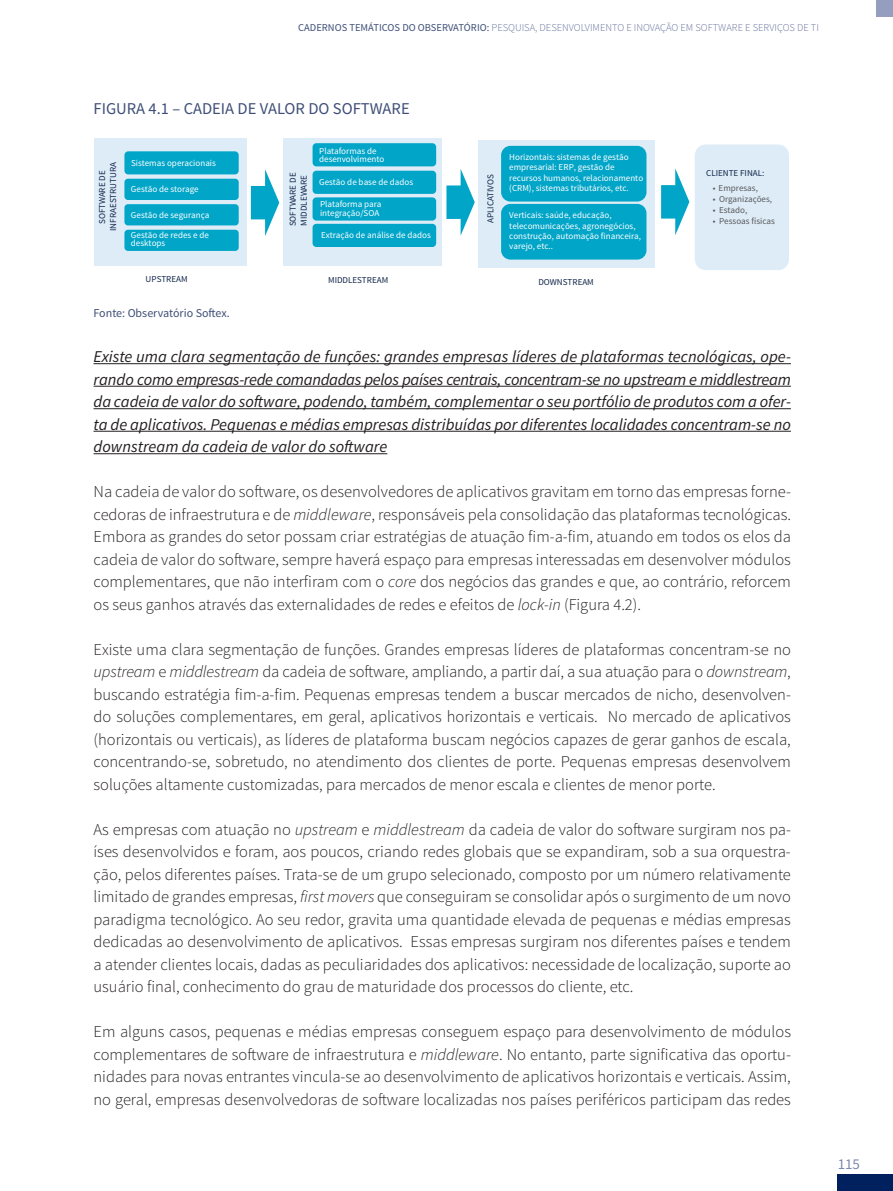
<style>
.page{position:relative;width:893px;height:1191px;background:#fff}
.page>*{position:absolute;margin:0;border:0;box-sizing:border-box;transform-origin:0 0}
.t1{font:300 16.5px/22.5px "Source Sans Pro";color:#231f20;text-align:justify}
.t2{font:italic 16.5px/22.5px "Source Sans Pro";color:#231f20;text-align:justify}
.t3{font:16.5px "Source Sans Pro";color:#3e4e77}
.t4{font:15px "Source Sans Pro";color:#7d88b0}
.t5{font:12px "Source Sans Pro";color:#3e4e77}
.t6{font:300 10.5px "Source Sans Pro";color:#67739d}
.t7{font:9px/10.4px "Source Sans Pro";color:#fff}
.t8{font:9px/10.9px "Source Sans Pro";color:#11264a;text-align:center}
.t9{font:9px "Source Sans Pro";color:#57585a}
.s1{font-weight:400;color:#3e4e77}
.s2{font-style:italic}
</style>
<div class="page">
<div style="left:838px;top:1174px;width:55px;height:17px;background:#00215d"></div>
<div style="left:876px;top:0;width:17px;height:17px;background:#969ec0"></div>
<hr style="left:94px;top:363px;width:697px;height:1px;background:#231f20">
<hr style="left:94px;top:386px;width:697px;height:1px;background:#231f20">
<hr style="left:94px;top:408px;width:697px;height:1px;background:#231f20">
<hr style="left:94px;top:431px;width:697px;height:1px;background:#231f20">
<hr style="left:94px;top:453px;width:293px;height:1px;background:#231f20">
<div style="left:695px;top:144px;width:94px;height:126px;background:#deecf7;border-radius:11px"></div>
<div style="left:94px;top:138px;width:152px;height:127px;background:#deecf7"></div>
<div style="left:284px;top:138px;width:158px;height:127px;background:#deecf7"></div>
<div style="left:479px;top:140px;width:176px;height:127px;background:#deecf7"></div>
<div style="left:124px;top:151px;width:115px;height:23px;background:#00a5c8;border-radius:4px"></div>
<div style="left:124px;top:179px;width:115px;height:21px;background:#00a5c8;border-radius:4px"></div>
<div style="left:124px;top:204px;width:115px;height:21px;background:#00a5c8;border-radius:4px"></div>
<div style="left:124px;top:230px;width:115px;height:21px;background:#00a5c8;border-radius:4px"></div>
<div style="left:313px;top:143px;width:123px;height:23px;background:#00a5c8;border-radius:4px"></div>
<div style="left:313px;top:171px;width:123px;height:23px;background:#00a5c8;border-radius:4px"></div>
<div style="left:313px;top:197px;width:123px;height:24px;background:#00a5c8;border-radius:4px"></div>
<div style="left:313px;top:224px;width:123px;height:23px;background:#00a5c8;border-radius:4px"></div>
<div style="left:501px;top:146px;width:145px;height:55px;background:#00a5c8;border-radius:9px"></div>
<div style="left:501px;top:204px;width:145px;height:55px;background:#00a5c8;border-radius:9px"></div>
<svg style="left:251px;top:169px;width:28px;height:67px"></svg>
<svg style="left:446px;top:169px;width:29px;height:67px"></svg>
<svg style="left:661px;top:168px;width:28px;height:67px"></svg>
<p class="t6" style="left:298px;top:21px;width:522px"><span class="s1">CADERNOS TEMÁTICOS DO OBSERVATÓRIO:</span> PESQUISA, DESENVOLVIMENTO E INOVAÇÃO EM so ftware E SERVIÇOS DE TI</p>
<p class="t3" style="left:94px;top:99px;width:18px">Figura</p>
<p class="t3" style="left:149px;top:99px;width:54px">4.1 – Cadeia</p>
<p class="t3" style="left:238px;top:99px;width:33px">de valor</p>
<p class="t3" style="left:308px;top:99px;width:35px">do software</p>
<p class="t8" style="left:97px;top:231px;width:71px;rotate:-90deg">SOFTWARE DE<br>INFRAESTRUTURA</p>
<p class="t7" style="left:131px;top:158px;width:86px">Sistemas operacionais</p>
<p class="t7" style="left:131px;top:184px;width:69px">Gestão de storage</p>
<p class="t7" style="left:131px;top:210px;width:80px">Gestão de segurança</p>
<p class="t7" style="left:131px;top:231px;width:80px;line-height:8.4px">Gestão de redes e de desktops</p>
<p class="t8" style="left:288px;top:226px;width:56px;text-align:left;rotate:-90deg">SOFTWARE DE<br>MIDDLEWARE</p>
<p class="t7" style="left:319px;top:147px;width:67px;line-height:8.4px">Plataformas de desenvolvimento</p>
<p class="t7" style="left:319px;top:177px;width:96px">Gestão de base de dados</p>
<p class="t7" style="left:320px;top:200px;width:63px;line-height:8.4px">Plataforma para integração/SOA</p>
<p class="t7" style="left:321px;top:230px;width:111px">Extração de análise de dados</p>
<p class="t8" style="left:485px;top:223px;width:50px;rotate:-90deg">APLICATIVOS</p>
<p class="t7" style="left:509px;top:152px;width:135px">Horizontais: sistemas de gestão empresarial: ERP, gestão de recursos humanos, relacionamento (CRM), sistemas tributários, etc.</p>
<p class="t7" style="left:509px;top:210px;width:133px">Verticais: saúde, educação, telecomunicações, agronegócios, construção, automação financeira, varejo, etc..</p>
<p class="t8" style="left:146px;top:273px;width:44px">UPSTREAM</p>
<p class="t8" style="left:328px;top:274px;width:62px">MIDDLESTREAM</p>
<p class="t8" style="left:538px;top:276px;width:57px">DOWNSTREAM</p>
<p class="t5" style="left:94px;top:305px;width:138px">Fonte: Observatório Softex.</p>
<p class="t8" style="left:706px;top:168px;width:60px">CLIENTE FINAL:</p>
<p class="t9" style="left:713px;top:182px;width:47px">• Empresas,</p>
<p class="t9" style="left:713px;top:193px;width:61px">• Organizações,</p>
<p class="t9" style="left:713px;top:204px;width:36px">• Estado,</p>
<p class="t9" style="left:713px;top:215px;width:64px">• Pessoas físicas</p>
<p class="t2" style="left:94px;top:345px;width:699px">Existe uma clara segmentação de funções: grandes empresas líderes de plataformas tecnológicas, ope&shy;rando como empresas-rede comandadas pelos países centrais, concentram-se no upstream e middlestream da cadeia de valor do software, podendo, também, complementar o seu portfólio de produtos com a ofer&shy;ta de aplicativos. Pequenas e médias empresas distribuídas por diferentes localidades concentram-se no downstream da cadeia de valor do software</p>
<p class="t1" style="left:94px;top:480px;width:699px">Na cadeia de valor do software, os desenvolvedores de aplicativos gravitam em torno das empresas forne&shy;cedoras de infraestrutura e de <span class="s2">middleware</span>, responsáveis pela consolidação das plataformas tecnológicas.<br>Embora as grandes do setor possam criar estratégias de atuação fim-a-fim, atuando em todos os elos da cadeia de valor do software, sempre haverá espaço para empresas interessadas em desenvolver módulos complementares, que não interfiram com o <span class="s2">core</span> dos negócios das grandes e que, ao contrário, reforcem os seus ganhos através das externalidades de redes e efeitos de <span class="s2">lock-in</span> (Figura 4.2).</p>
<p class="t1" style="left:94px;top:638px;width:699px">Existe uma clara segmentação de funções. Grandes empresas líderes de plataformas concentram-se no <span class="s2">upstream</span> e <span class="s2">middlestream</span> da cadeia de software, ampliando, a partir daí, a sua atuação para o <span class="s2">downstream</span>, buscando estratégia fim-a-fim. Pequenas empresas tendem a buscar mercados de nicho, desenvolven&shy;do soluções complementares, em geral, aplicativos horizontais e verticais. No mercado de aplicativos (horizontais ou verticais), as líderes de plataforma buscam negócios capazes de gerar ganhos de escala, concentrando-se, sobretudo, no atendimento dos clientes de porte. Pequenas empresas desenvolvem soluções altamente customizadas, para mercados de menor escala e clientes de menor porte.</p>
<p class="t1" style="left:94px;top:818px;width:699px">As empresas com atuação no <span class="s2">upstream</span> e <span class="s2">middlestream</span> da cadeia de valor do software surgiram nos pa&shy;íses desenvolvidos e foram, aos poucos, criando redes globais que se expandiram, sob a sua orquestra&shy;ção, pelos diferentes países. Trata-se de um grupo selecionado, composto por um número relativamente limitado de grandes empresas, <span class="s2">first movers</span> que conseguiram se consolidar após o surgimento de um novo paradigma tecnológico. Ao seu redor, gravita uma quantidade elevada de pequenas e médias empresas dedicadas ao desenvolvimento de aplicativos. Essas empresas surgiram nos diferentes países e tendem a atender clientes locais, dadas as peculiaridades dos aplicativos: necessidade de localização, suporte ao usuário final, conhecimento do grau de maturidade dos processos do cliente, etc.</p>
<p class="t1" style="left:94px;top:1020px;width:699px">Em alguns casos, pequenas e médias empresas conseguem espaço para desenvolvimento de módulos complementares de software de infraestrutura e <span class="s2">middleware</span>. No entanto, parte significativa das oportu&shy;nidades para novas entrantes vincula-se ao desenvolvimento de aplicativos horizontais e verticais. Assim, no geral, empresas desenvolvedoras de software localizadas nos países periféricos participam das redes</p>
<p class="t4" style="left:838px;top:1154px;width:24px">115</p>
</div>
